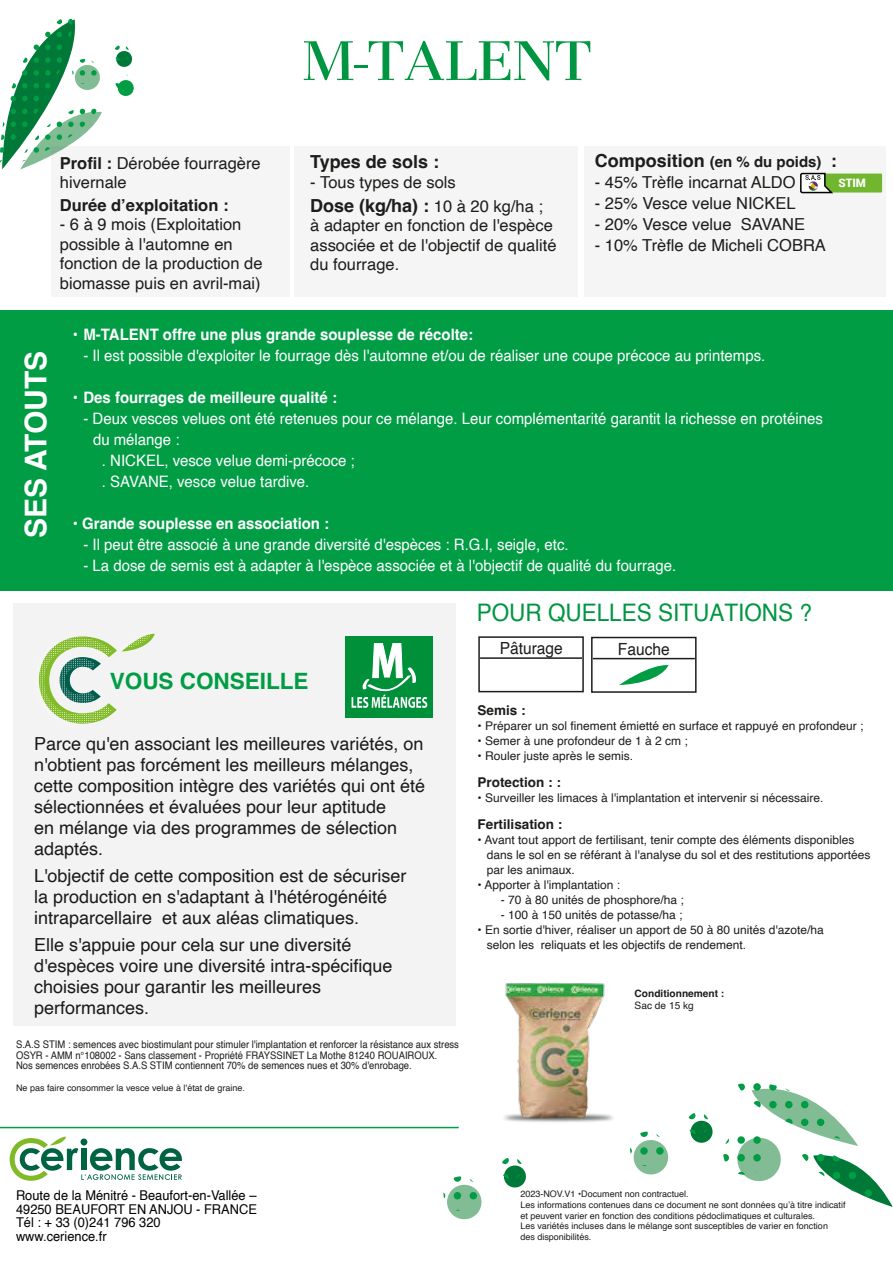
<style>
.page{position:relative;width:893px;height:1263px;background:#fff}
.page>*{position:absolute;margin:0;border:0;box-sizing:border-box;transform-origin:0 0}
.t1{font:500 58.2px "Basilia Std";color:#009641}
.t2{font:700 30px "Helvetica";color:#fff}
.t3{font:24.15px "Helvetica";color:#009641;scale:.93 1}
.t4{font:700 22.5px "Helvetica";color:#009d45}
.t5{font:18px/21px "Helvetica";color:rgb(1 1 1/.9)}
.t6{font:700 18px "Helvetica";color:#1d1d1b}
.t7{font:16.8px "Helvetica";color:#1d1d1b;scale:.93 1}
.t8{font:16.8px "Roboto";color:#1d1d1b;scale:.93 1}
.t9{font:16.5px/19.5px "Helvetica";color:#1d1d1b}
.t10{font:700 16.5px "Helvetica";color:#1d1d1b}
.t11{font:15.75px "Helvetica";color:#fff;scale:.95 1}
.t12{font:700 15.75px "Helvetica";color:#fff;scale:.95 1}
.t13{font:13.5px/13.5px "Helvetica";color:#010101;scale:.95 1}
.t14{font:700 13.5px "Helvetica";color:#1d1d1b}
.t15{font:12px/15px "Helvetica";color:#1d1d1b}
.t16{font:900 11.7px "Roboto";color:#fff}
.t17{font:10.5px/10.5px "Helvetica";color:#1d1d1b;scale:.9 1}
.t18{font:700 10.2px "Helvetica";color:#1d1d1b}
.t19{font:10.2px "Helvetica";color:#1d1d1b}
.t20{font:9px/10.8px "Helvetica";color:#1d1d1b}
.s1{font-weight:700}
.s2{font-weight:400;font-size:16.5px}
.s3{font-size:15px}
</style>
<div class="page">
<svg style="left:0;top:19px;width:134px;height:150px"></svg>
<div style="left:13px;top:603px;width:443px;height:422px;background:#f3f3f3"></div>
<div style="left:0;top:310px;width:893px;height:280px;background:#009d45"></div>
<hr style="left:0;top:1127px;width:459px;height:1px;background:#009d45">
<div style="left:478px;top:636px;width:106px;height:56px;background:#fff;border:2px solid #1d1d1b"></div>
<hr style="left:480px;top:657px;width:102px;height:2px;background:#1d1d1b">
<div style="left:591px;top:637px;width:106px;height:56px;background:#fff;border:2px solid #1d1d1b"></div>
<hr style="left:593px;top:658px;width:102px;height:1px;background:#1d1d1b">
<svg style="left:619px;top:665px;width:49px;height:20px"></svg>
<svg style="left:10px;top:1136px;width:172px;height:45px"></svg>
<svg style="left:723px;top:1083px;width:170px;height:124px"></svg>
<svg style="left:443px;top:1157px;width:83px;height:63px"></svg>
<svg style="left:630px;top:1113px;width:83px;height:62px"></svg>
<svg style="left:38px;top:633px;width:117px;height:91px"></svg>
<div style="left:346px;top:636px;width:87px;height:81px;background:#00903a"></div>
<svg style="left:352px;top:643px;width:75px;height:65px"></svg>
<div style="left:585px;top:146px;width:301px;height:151px;background:#f5f5f5"></div>
<div style="left:51px;top:146px;width:239px;height:151px;background:#f5f5f5"></div>
<div style="left:294px;top:146px;width:284px;height:151px;background:#f5f5f5"></div>
<div style="left:801px;top:174px;width:81px;height:19px;background:#70b62f"></div>
<svg style="left:800px;top:172px;width:35px;height:22px"></svg>
<img style="left:504px;top:983px;width:109px;height:140px">
<h1 class="t1" style="left:303px;top:28px;width:290px">M-TALENT</h1>
<h3 class="t9" style="left:60px;top:154px;width:202px"><span class="s1">Profil :</span> Dérobée fourragère hivernale</h3>
<h3 class="t10" style="left:60px;top:195px;width:170px">Durée d’exploitation :</h3>
<h3 class="t9" style="left:60px;top:215px;width:204px">- 6 à 9 mois (Exploitation possible à l'automne en fonction de la production de biomasse puis en avril-mai)</h3>
<h3 class="t6" style="left:310px;top:151px;width:130px">Types de sols :</h3>
<h3 class="t9" style="left:310px;top:172px;width:147px">- Tous types de sols</h3>
<h3 class="t6" style="left:310px;top:194px;width:234px">Dose (kg/ha) : <span class="s2">10 à 20 kg/ha ;</span></h3>
<h3 class="t9" style="left:310px;top:216px;width:248px">à adapter en fonction de l'espèce associée et de l'objectif de qualité du fourrage.</h3>
<h3 class="t6" style="left:595px;top:149px;width:243px">Composition <span class="s3">(en % du poids)</span> :</h3>
<h3 class="t9" style="left:595px;top:173px;width:202px">- 45% Trèfle incarnat ALDO</h3>
<h3 class="t9" style="left:595px;top:194px;width:202px">- 25% Vesce velue NICKEL</h3>
<h3 class="t9" style="left:595px;top:215px;width:212px">- 20% Vesce velue SAVANE</h3>
<h3 class="t9" style="left:595px;top:236px;width:233px">- 10% Trèfle de Micheli COBRA</h3>
<p class="t16" style="left:838px;top:174px;width:29px">STIM</p>
<h2 class="t2" style="left:17px;top:538px;width:189px;rotate:-90deg">SES ATOUTS</h2>
<h3 class="t12" style="left:73px;top:325px;width:423px">• M-TALENT offre une plus grande souplesse de récolte:</h3>
<h3 class="t11" style="left:83px;top:343px;width:719px">- Il est possible d'exploiter le fourrage dès l'automne et/ou de réaliser une coupe précoce au printemps.</h3>
<h3 class="t12" style="left:73px;top:388px;width:280px">• Des fourrages de meilleure qualité :</h3>
<h3 class="t11" style="left:83px;top:406px;width:780px">- Deux vesces velues ont été retenues pour ce mélange. Leur complémentarité garantit la richesse en protéines</h3>
<h3 class="t11" style="left:93px;top:427px;width:93px">du mélange :</h3>
<h3 class="t11" style="left:102px;top:448px;width:268px">. NICKEL, vesce velue demi-précoce ;</h3>
<h3 class="t11" style="left:102px;top:469px;width:220px">. SAVANE, vesce velue tardive.</h3>
<h3 class="t12" style="left:73px;top:514px;width:271px">• Grande souplesse en association :</h3>
<h3 class="t11" style="left:83px;top:532px;width:512px">- Il peut être associé à une grande diversité d'espèces : R.G.I, seigle, etc.</h3>
<h3 class="t11" style="left:83px;top:553px;width:626px">- La dose de semis est à adapter à l'espèce associée et à l'objectif de qualité du fourrage.</h3>
<h3 class="t4" style="left:110px;top:667px;width:200px">VOUS CONSEILLE</h3>
<h3 class="t3" style="left:477px;top:594px;width:362px">POUR QUELLES SITUATIONS ?</h3>
<h3 class="t7" style="left:500px;top:635px;width:69px">Pâturage</h3>
<h3 class="t8" style="left:600px;top:637px;width:101px">Enrubannage</h3>
<h3 class="t7" style="left:618px;top:636px;width:57px">Fauche</h3>
<p class="t5" style="left:34px;top:733px;width:393px">Parce qu'en associant les meilleures variétés, on n'obtient pas forcément les meilleurs mélanges, cette composition intègre des variétés qui ont été sélectionnées et évaluées pour leur aptitude<br>en mélange via des programmes de sélection adaptés.</p>
<h3 class="t5" style="left:34px;top:865px;width:374px">L'objectif de cette composition est de sécuriser la production en s'adaptant à l'hétérogénéité intraparcellaire et aux aléas climatiques.</h3>
<h3 class="t5" style="left:34px;top:934px;width:360px">Elle s'appuie pour cela sur une diversité d'espèces voire une diversité intra-spécifique choisies pour garantir les meilleures performances.</h3>
<p class="t17" style="left:16px;top:1039px;width:494px">S.A.S STIM : semences avec biostimulant pour stimuler l'implantation et renforcer la résistance aux stress<br>OSYR - AMM n°108002 - Sans classement - Propriété FRAYSSINET La Mothe 81240 ROUAIROUX.<br>Nos semences enrobées S.A.S STIM contiennent 70% de semences nues et 30% d'enrobage.</p>
<p class="t20" style="left:16px;top:1082px;width:230px">Ne pas faire consommer la vesce velue à l'état de graine.</p>
<p class="t14" style="left:478px;top:702px;width:50px">Semis :</p>
<p class="t15" style="left:478px;top:719px;width:387px">• Préparer un sol finement émietté en surface et rappuyé en profondeur ;</p>
<p class="t15" style="left:478px;top:734px;width:212px">• Semer à une profondeur de 1 à 2 cm ;</p>
<p class="t15" style="left:478px;top:749px;width:157px">• Rouler juste après le semis.</p>
<p class="t14" style="left:478px;top:774px;width:85px">Protection : :</p>
<p class="t15" style="left:478px;top:791px;width:347px">• Surveiller les limaces à l'implantation et intervenir si nécessaire.</p>
<p class="t14" style="left:478px;top:816px;width:86px">Fertilisation :</p>
<p class="t15" style="left:487px;top:833px;width:385px;text-indent:-9px">• Avant tout apport de fertilisant, tenir compte des éléments disponibles dans le sol en se référant à l'analyse du sol et des restitutions apportées par les animaux.</p>
<p class="t15" style="left:478px;top:878px;width:144px">• Apporter à l'implantation :</p>
<p class="t15" style="left:501px;top:893px;width:184px">- 70 à 80 unités de phosphore/ha ;</p>
<p class="t15" style="left:501px;top:908px;width:183px">- 100 à 150 unités de potasse/ha ;</p>
<p class="t15" style="left:487px;top:923px;width:339px;text-indent:-9px">• En sortie d'hiver, réaliser un apport de 50 à 80 unités d'azote/ha selon les reliquats et les objectifs de rendement.</p>
<p class="t18" style="left:635px;top:987px;width:91px">Conditionnement :</p>
<p class="t19" style="left:635px;top:997px;width:61px">Sac de 15 kg</p>
<p class="t13" style="left:16px;top:1189px;width:255px">Route de la Ménitré - Beaufort-en-Vallée –<br>49250 BEAUFORT EN ANJOU - FRANCE<br>Tél : + 33 (0)241 796 320<br>www.cerience.fr</p>
<p class="t20" style="left:520px;top:1189px;width:327px">2023-NOV.V1 •Document non contractuel.<br>Les informations contenues dans ce document ne sont données qu’à titre indicatif et peuvent varier en fonction des conditions pédoclimatiques et culturales.<br>Les variétés incluses dans le mélange sont susceptibles de varier en fonction<br>des disponibilités.</p>
</div>
